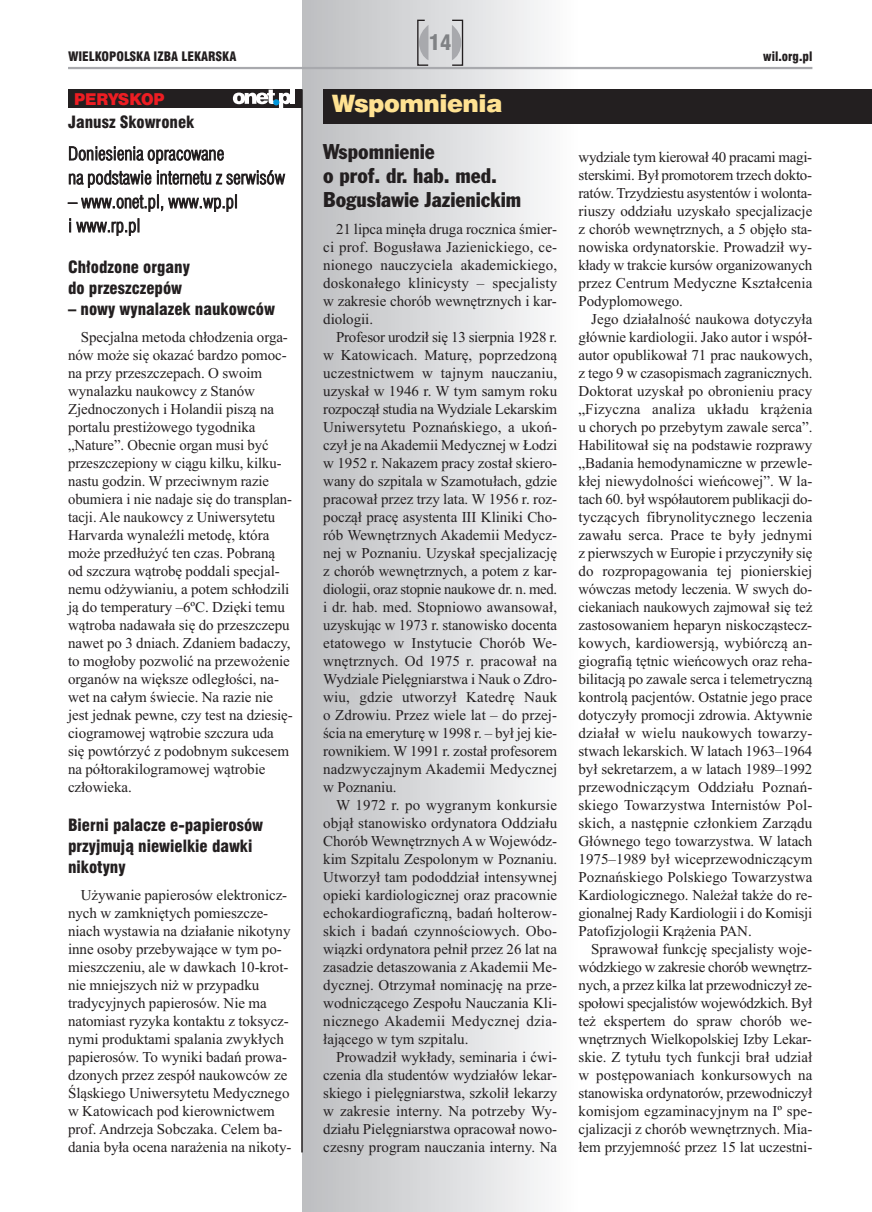
<style>
.page{position:relative;width:872px;height:1212px;background:#fff}
.page>*{position:absolute;margin:0;border:0;box-sizing:border-box;transform-origin:0 0}
.t1{font:24px "Swis 721 Blk EU";letter-spacing:-.02em;color:#ffe292}
.t2{font:21px/24px "Frank Goth Cn EU";color:#231f20}
.t3{font:21px "Swis 721 Blk Cn EU";color:#808285}
.t4{font:18px/24px "Swis 721 Lt Cn EU";color:#231f20}
.t5{font:16.5px/21px "Swis 721 Blk Cn EU";color:#231f20}
.t6{font:15px/18px "Times New Roman";letter-spacing:-.005em;color:#231f20;text-align:justify}
.t7{font:15px "Swis 721 Blk 2 EU";letter-spacing:-.005em;color:#ee1d23}
.t8{font:12.75px "Swis 721 Blk Cn EU";color:#231f20}
</style>
<div class="page">
<div style="left:302px;top:0;width:276px;height:1212px;background:linear-gradient(to right,#bcbdc0,#fcfdfd)"></div>
<div style="left:451px;top:20px;width:12px;height:46px;border:1px solid #231f20"></div>
<svg style="left:452px;top:25px;width:9px;height:35px"></svg>
<svg style="left:416px;top:19px;width:13px;height:48px"></svg>
<hr style="left:68px;top:67px;width:744px;height:2px;background:#a8a9ad">
<div style="left:68px;top:89px;width:234px;height:19px;background:#231f20"></div>
<hr style="left:301px;top:89px;width:2px;height:1063px;background:#231f20">
<hr style="left:291px;top:89px;width:4px;height:15px;background:#fff">
<svg style="left:233px;top:90px;width:58px;height:18px"></svg>
<div style="left:323px;top:89px;width:549px;height:34px;background:#231f20"></div>
<h2 class="t3" style="left:429px;top:30px;width:24px">14</h2>
<p class="t8" style="left:68px;top:48px;width:170px">WIELKOPOLSKA IZBA LEKARSKA</p>
<p class="t8" style="left:763px;top:48px;width:51px">wil.org.pl</p>
<p class="t7" style="left:74px;top:89px;width:92px">PERYSKOP</p>
<p class="t5" style="left:68px;top:112px;width:128px">Janusz Skowronek</p>
<p class="t4" style="left:68px;top:142px;width:218px">Doniesienia opracowane<br>na podstawie internetu z serwisów</p>
<p class="t4" style="left:68px;top:190px;width:171px">– www.onet.pl, www.wp.pl i www.rp.pl</p>
<p class="t5" style="left:68px;top:257px;width:123px">Chłodzone organy do przeszczepów</p>
<p class="t5" style="left:68px;top:299px;width:208px">– nowy wynalazek naukowców</p>
<p class="t6" style="left:68px;top:328px;width:226px;text-align:left;text-indent:13px">Specjalna metoda chłodzenia orga&shy;nów może się okazać bardzo pomoc&shy;na przy przeszczepach. O swoim wynalazku naukowcy z Stanów Zjednoczonych i Holandii piszą na portalu prestiżowego tygodnika „Nature”. Obecnie organ musi być przeszczepiony w ciągu kilku, kilku&shy;nastu godzin. W przeciwnym razie obumiera i nie nadaje się do transplan&shy;tacji. Ale naukowcy z Uniwersytetu Harvarda wynaleźli metodę, która może przedłużyć ten czas. Pobraną od szczura wątrobę poddali specjal&shy;nemu odżywianiu, a potem schłodzili ją do temperatury –6ºC. Dzięki temu wątroba nadawała się do przeszczepu nawet po 3 dniach. Zdaniem badaczy, to mogłoby pozwolić na przewożenie organów na większe odległości, na&shy;wet na całym świecie. Na razie nie jest jednak pewne, czy test na dziesię&shy;ciogramowej wątrobie szczura uda się powtórzyć z podobnym sukcesem na półtorakilogramowej wątrobie człowieka.</p>
<p class="t5" style="left:68px;top:815px;width:197px">Bierni palacze e-papierosów przyjmują niewielkie dawki nikotyny</p>
<p class="t6" style="left:68px;top:886px;width:225px;text-align:left;text-indent:13px">Używanie papierosów elektronicz&shy;nych w zamkniętych pomieszcze&shy;niach wystawia na działanie nikotyny inne osoby przebywające w tym po&shy;mieszczeniu, ale w dawkach 10-krot&shy;nie mniejszych niż w przypadku tradycyjnych papierosów. Nie ma natomiast ryzyka kontaktu z toksycz&shy;nymi produktami spalania zwykłych papierosów. To wyniki badań prowa&shy;dzonych przez zespół naukowców ze Śląskiego Uniwersytetu Medycznego w Katowicach pod kierownictwem prof. Andrzeja Sobczaka. Celem ba&shy;dania była ocena narażenia na nikoty-</p>
<h1 class="t1" style="left:332px;top:89px;width:172px">Wspomnienia</h1>
<h2 class="t2" style="left:323px;top:141px;width:199px">Wspomnienie<br>o prof. dr. hab. med.<br>Bogusławie Jazienickim</h2>
<p class="t6" style="left:323px;top:220px;width:235px;text-indent:13px">21 lipca minęła druga rocznica śmier&shy;ci prof. Bogusława Jazienickiego, ce&shy;nionego nauczyciela akademickiego, doskonałego klinicysty – specjalisty w zakresie chorób wewnętrznych i kar&shy;diologii.</p>
<p class="t6" style="left:323px;top:328px;width:235px;text-indent:13px">Profesor urodził się 13 sierpnia 1928 r. w Katowicach. Maturę, poprzedzoną uczestnictwem w tajnym nauczaniu, uzyskał w 1946 r. W tym samym roku rozpoczął studia na Wydziale Lekarskim Uniwersytetu Poznańskiego, a ukoń&shy;czył je na Akademii Medycznej w Łodzi w 1952 r. Nakazem pracy został skiero&shy;wany do szpitala w Szamotułach, gdzie pracował przez trzy lata. W 1956 r. roz&shy;począł pracę asystenta III Kliniki Cho&shy;rób Wewnętrznych Akademii Medycz&shy;nej w Poznaniu. Uzyskał specjalizację z chorób wewnętrznych, a potem z kar&shy;diologii, oraz stopnie naukowe dr. n. med. i dr. hab. med. Stopniowo awansował, uzyskując w 1973 r. stanowisko docenta etatowego w Instytucie Chorób We&shy;wnętrznych. Od 1975 r. pracował na Wydziale Pielęgniarstwa i Nauk o Zdro&shy;wiu, gdzie utworzył Katedrę Nauk o Zdrowiu. Przez wiele lat – do przej&shy;ścia na emeryturę w 1998 r. – był jej kie&shy;rownikiem. W 1991 r. został profesorem nadzwyczajnym Akademii Medycznej w Poznaniu.</p>
<p class="t6" style="left:323px;top:796px;width:235px;text-indent:13px">W 1972 r. po wygranym konkursie objął stanowisko ordynatora Oddziału Chorób Wewnętrznych A w Wojewódz&shy;kim Szpitalu Zespolonym w Poznaniu.<br>Utworzył tam pododdział intensywnej opieki kardiologicznej oraz pracownie echokardiograficzną, badań holterow&shy;skich i badań czynnościowych. Obo&shy;wiązki ordynatora pełnił przez 26 lat na zasadzie detaszowania z Akademii Me&shy;dycznej. Otrzymał nominację na prze&shy;wodniczącego Zespołu Nauczania Kli&shy;nicznego Akademii Medycznej dzia&shy;łającego w tym szpitalu.</p>
<p class="t6" style="left:323px;top:1048px;width:235px;text-indent:13px">Prowadził wykłady, seminaria i ćwi&shy;czenia dla studentów wydziałów lekar&shy;skiego i pielęgniarstwa, szkolił lekarzy w zakresie interny. Na potrzeby Wy&shy;działu Pielęgniarstwa opracował nowo&shy;czesny program nauczania interny. Na</p>
<p class="t6" style="left:578px;top:148px;width:235px">wydziale tym kierował 40 pracami magi&shy;sterskimi. Był promotorem trzech dokto&shy;ratów. Trzydziestu asystentów i wolonta&shy;riuszy oddziału uzyskało specjalizacje z chorób wewnętrznych, a 5 objęło sta&shy;nowiska ordynatorskie. Prowadził wy&shy;kłady w trakcie kursów organizowanych przez Centrum Medyczne Kształcenia Podyplomowego.</p>
<p class="t6" style="left:578px;top:310px;width:235px;text-indent:13px">Jego działalność naukowa dotyczyła głównie kardiologii. Jako autor i współ&shy;autor opublikował 71 prac naukowych, z tego 9 w czasopismach zagranicznych.<br>Doktorat uzyskał po obronieniu pracy „Fizyczna analiza układu krążenia u chorych po przebytym zawale serca”.<br>Habilitował się na podstawie rozprawy „Badania hemodynamiczne w przewle&shy;kłej niewydolności wieńcowej”. W la&shy;tach 60. był współautorem publikacji do&shy;tyczących fibrynolitycznego leczenia zawału serca. Prace te były jednymi z pierwszych w Europie i przyczyniły się do rozpropagowania tej pionierskiej wówczas metody leczenia. W swych do&shy;ciekaniach naukowych zajmował się też zastosowaniem heparyn niskocząstecz&shy;kowych, kardiowersją, wybiórczą an&shy;giografią tętnic wieńcowych oraz reha&shy;bilitacją po zawale serca i telemetryczną kontrolą pacjentów. Ostatnie jego prace dotyczyły promocji zdrowia. Aktywnie działał w wielu naukowych towarzy&shy;stwach lekarskich. W latach 1963–1964 był sekretarzem, a w latach 1989–1992 przewodniczącym Oddziału Poznań&shy;skiego Towarzystwa Internistów Pol&shy;skich, a następnie członkiem Zarządu Głównego tego towarzystwa. W latach 1975–1989 był wiceprzewodniczącym Poznańskiego Polskiego Towarzystwa Kardiologicznego. Należał także do re&shy;gionalnej Rady Kardiologii i do Komisji Patofizjologii Krążenia PAN.</p>
<p class="t6" style="left:578px;top:940px;width:235px;text-indent:13px">Sprawował funkcję specjalisty woje&shy;wódzkiego w zakresie chorób wewnętrz&shy;nych, a przez kilka lat przewodniczył ze&shy;społowi specjalistów wojewódzkich. Był też ekspertem do spraw chorób we&shy;wnętrznych Wielkopolskiej Izby Lekar&shy;skie. Z tytułu tych funkcji brał udział w postępowaniach konkursowych na stanowiska ordynatorów, przewodniczył komisjom egzaminacyjnym na Iº spe&shy;cjalizacji z chorób wewnętrznych. Mia&shy;łem przyjemność przez 15 lat uczestni-</p>
</div>
